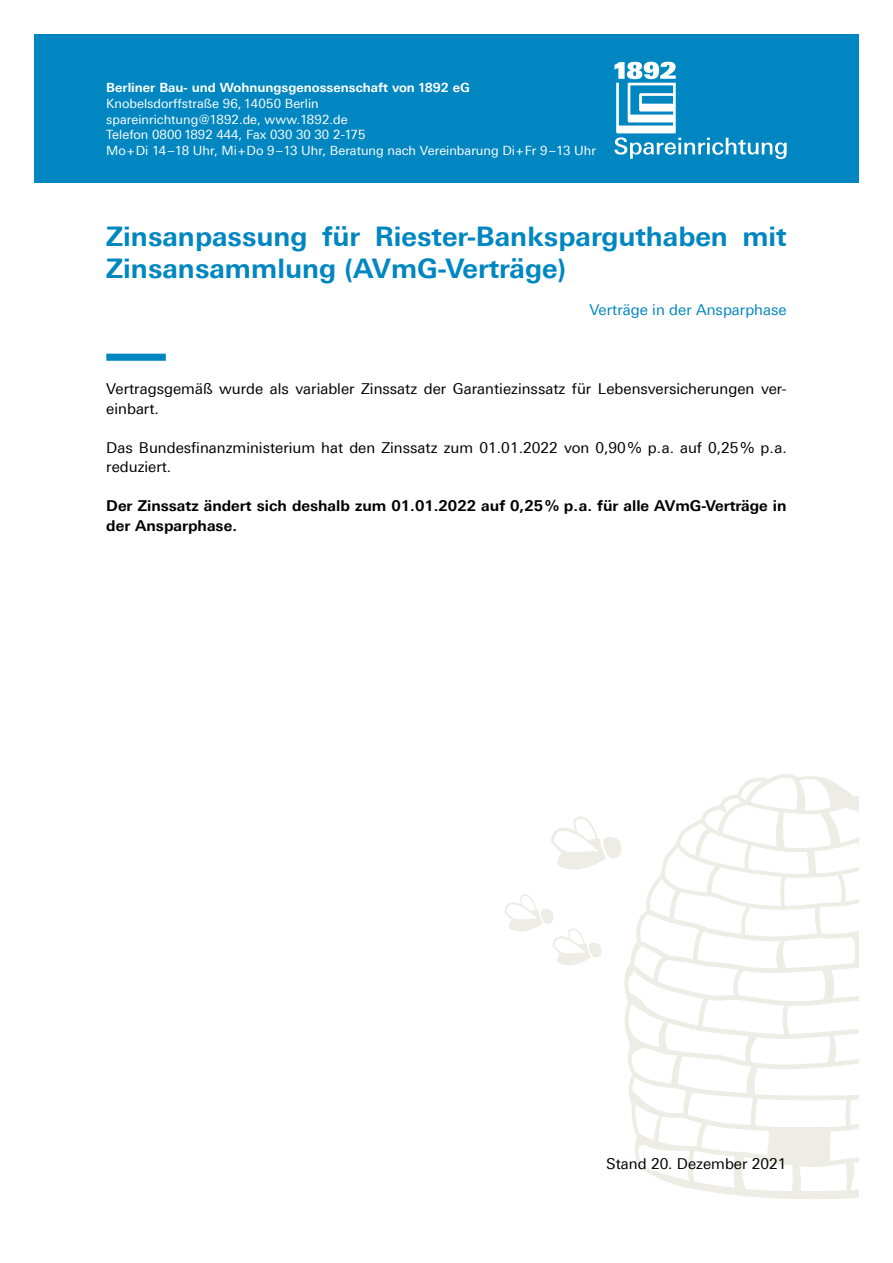
<style>
.page{position:relative;width:893px;height:1263px;background:#fff}
.page>*{position:absolute;margin:0;border:0;box-sizing:border-box;transform-origin:0 0}
.t1{font:700 27px/32.4px "Linotype Univers 630";color:#0086c0}
.t2{font:15px/19.5px "Linotype Univers 430";color:#000}
.t3{font:700 15px/19.5px "Linotype Univers 630";color:#000}
.t4{font:15px "Linotype Univers 430";color:#0086c0}
.t5{font:12.75px/15.8px "Linotype Univers 430";color:#fff}
.t6{font:700 12.75px "Linotype Univers 630";color:#fff}
</style>
<div class="page">
<div style="left:34px;top:34px;width:825px;height:149px;background:#0086c0"></div>
<svg style="left:614px;top:62px;width:173px;height:97px"></svg>
<svg style="left:624px;top:774px;width:235px;height:425px"></svg>
<svg style="left:504px;top:894px;width:98px;height:72px"></svg>
<svg style="left:551px;top:816px;width:70px;height:54px"></svg>
<div style="left:106px;top:354px;width:60px;height:7px;background:#0086c0"></div>
<p class="t6" style="left:106px;top:80px;width:365px">Berliner Bau- und Wohnungsgenossenschaft von 1892 eG</p>
<p class="t5" style="left:106px;top:96px;width:491px">Knobelsdorffstraße 96, 14050 Berlin<br>spareinrichtung@1892.de, www.1892.de<br>Telefon 0800 1892 444, Fax 030 30 30 2-175<br>Mo+Di 14–18 Uhr, Mi+Do 9–13 Uhr, Beratung nach Vereinbarung Di+Fr 9–13 Uhr</p>
<h1 class="t1" style="left:106px;top:220px;width:682px">Zinsanpassung für Riester-Banksparguthaben mit<br>Zinsansammlung (AVmG-Verträge)</h1>
<p class="t4" style="left:589px;top:301px;width:199px">Verträge in der Ansparphase</p>
<p class="t2" style="left:106px;top:379px;width:682px">Vertragsgemäß wurde als variabler Zinssatz der Garantiezinssatz für Lebensversicherungen ver&shy;einbart.</p>
<p class="t2" style="left:106px;top:438px;width:682px">Das Bundesfinanzministerium hat den Zinssatz zum 01.01.2022 von 0,90% p.a. auf 0,25% p.a. reduziert.</p>
<p class="t3" style="left:106px;top:496px;width:682px">Der Zinssatz ändert sich deshalb zum 01.01.2022 auf 0,25% p.a. für alle AVmG-Verträge in der Ansparphase.</p>
<p class="t2" style="left:606px;top:1153px;width:182px">Stand 20. Dezember 2021</p>
</div>
